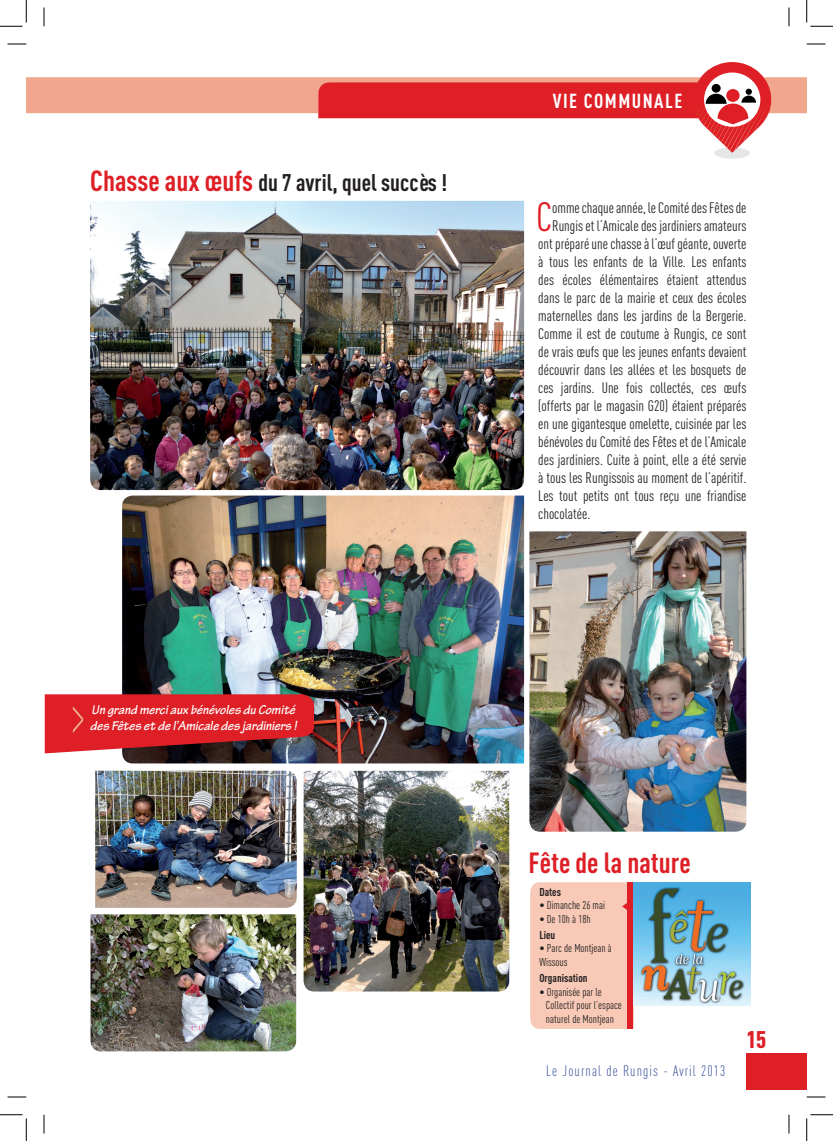
<style>
.page{position:relative;width:833px;height:1141px;background:#fff}
.page>*{position:absolute;margin:0;border:0;box-sizing:border-box;transform-origin:0 0}
.t1{font:40.25px "DIN Cond";color:#de1f26}
.t2{font:700 28.75px "DIN Cond";color:#de1f26}
.t3{font:700 23.75px "DIN Cond";color:#231f20}
.t4{font:900 23.75px "DIN Cond";color:#de1f26}
.t5{font:700 20px "DIN Cond";letter-spacing:.075em;color:#fff}
.t6{font:15px "DIN Cond";color:#231f20}
.t7{font:300 15px "DIN Cond";letter-spacing:.075em;color:#253f8e}
.t8{font:italic 700 13.75px/16.2px "Tekton Pro";color:#fff}
.t9{font:11.25px/13.5px "DIN Cond";color:#231f20}
.t10{font:700 11.25px "DIN Cond";color:#231f20}
.s1{font-size:28.75px;color:#de1f26}
</style>
<div class="page">
<div style="left:745px;top:1053px;width:61px;height:36px;background:#de1f26"></div>
<div style="left:713px;top:147px;width:36px;height:11px;background:#e5e6e6;border-radius:50%"></div>
<svg style="left:26px;top:62px;width:780px;height:91px"></svg>
<div style="left:711px;top:84px;width:9px;height:9px;background:#000001;border-radius:50%"></div>
<img style="left:90px;top:201px;width:433px;height:289px">
<img style="left:303px;top:770px;width:206px;height:221px">
<img style="left:529px;top:531px;width:217px;height:300px">
<img style="left:95px;top:770px;width:201px;height:137px">
<img style="left:122px;top:495px;width:401px;height:268px">
<img style="left:90px;top:914px;width:206px;height:137px">
<svg style="left:45px;top:694px;width:269px;height:59px;background:#c6242a"></svg>
<div style="left:627px;top:882px;width:5px;height:147px;background:#de1f26"></div>
<div style="left:530px;top:882px;width:103px;height:146px;background:#f7c9b6"></div>
<img style="left:632px;top:882px;width:118px;height:123px">
<svg style="left:8px;top:43px;width:18px;height:2px"></svg>
<svg style="left:806px;top:43px;width:19px;height:2px"></svg>
<svg style="left:8px;top:1096px;width:18px;height:1px"></svg>
<svg style="left:806px;top:1096px;width:19px;height:1px"></svg>
<svg style="left:43px;top:8px;width:2px;height:18px"></svg>
<svg style="left:43px;top:1114px;width:2px;height:19px"></svg>
<svg style="left:788px;top:8px;width:1px;height:18px"></svg>
<svg style="left:788px;top:1114px;width:1px;height:19px"></svg>
<svg style="left:0;top:0;width:27px;height:27px"></svg>
<svg style="left:0;top:1114px;width:27px;height:26px"></svg>
<svg style="left:806px;top:0;width:26px;height:27px"></svg>
<svg style="left:806px;top:1114px;width:26px;height:26px"></svg>
<h3 class="t3" style="left:90px;top:168px;width:358px"><span class="s1">Chasse aux œufs</span> du 7 avril, quel succès !</h3>
<p class="t8" style="left:90px;top:701px;width:208px">Un grand merci aux bénévoles du Comité des Fêtes et de l’Amicale des jardiniers !</p>
<h3 class="t5" style="left:552px;top:89px;width:131px">VIE COMMUNALE</h3>
<h1 class="t1" style="left:535px;top:193px;width:18px">C</h1>
<p class="t6" style="left:552px;top:199px;width:195px">omme chaque année, le Comité des Fêtes de</p>
<p class="t6" style="left:552px;top:217px;width:195px">Rungis et l’Amicale des jardiniers amateurs</p>
<p class="t6" style="left:538px;top:235px;width:209px">ont préparé une chasse à l’œuf géante, ouverte</p>
<p class="t6" style="left:538px;top:253px;width:209px">à tous les enfants de la Ville. Les enfants</p>
<p class="t6" style="left:538px;top:271px;width:209px">des écoles élémentaires étaient attendus</p>
<p class="t6" style="left:538px;top:289px;width:209px">dans le parc de la mairie et ceux des écoles</p>
<p class="t6" style="left:538px;top:307px;width:209px">maternelles dans les jardins de la Bergerie.</p>
<p class="t6" style="left:538px;top:325px;width:209px">Comme il est de coutume à Rungis, ce sont</p>
<p class="t6" style="left:538px;top:343px;width:209px">de vrais œufs que les jeunes enfants devaient</p>
<p class="t6" style="left:538px;top:361px;width:209px">découvrir dans les allées et les bosquets de</p>
<p class="t6" style="left:538px;top:379px;width:209px">ces jardins. Une fois collectés, ces œufs</p>
<p class="t6" style="left:538px;top:397px;width:209px">(offerts par le magasin G20) étaient préparés</p>
<p class="t6" style="left:538px;top:415px;width:209px">en une gigantesque omelette, cuisinée par les</p>
<p class="t6" style="left:538px;top:433px;width:209px">bénévoles du Comité des Fêtes et de l’Amicale</p>
<p class="t6" style="left:538px;top:451px;width:209px">des jardiniers. Cuite à point, elle a été servie</p>
<p class="t6" style="left:538px;top:469px;width:209px">à tous les Rungissois au moment de l’apéritif.</p>
<p class="t6" style="left:538px;top:487px;width:209px">Les tout petits ont tous reçu une friandise</p>
<p class="t6" style="left:538px;top:505px;width:53px">chocolatée.</p>
<h2 class="t2" style="left:528px;top:845px;width:163px">Fête de la nature</h2>
<p class="t10" style="left:539px;top:884px;width:23px">Dates</p>
<p class="t9" style="left:539px;top:898px;width:67px">• Dimanche 26 mai</p>
<p class="t9" style="left:539px;top:911px;width:53px">• De 10h à 18h</p>
<p class="t10" style="left:539px;top:928px;width:17px">Lieu</p>
<p class="t9" style="left:539px;top:941px;width:74px">• Parc de Montjean à<br>Wissous</p>
<p class="t10" style="left:539px;top:971px;width:50px">Organisation</p>
<p class="t9" style="left:545px;top:984px;width:77px;text-indent:-7px">• Organisée par le<br>Collectif pour l’espace naturel de Montjean</p>
<p class="t7" style="left:546px;top:1061px;width:180px">Le Journal de Rungis - Avril 2013</p>
<h3 class="t4" style="left:745px;top:1024px;width:22px">15</h3>
</div>
